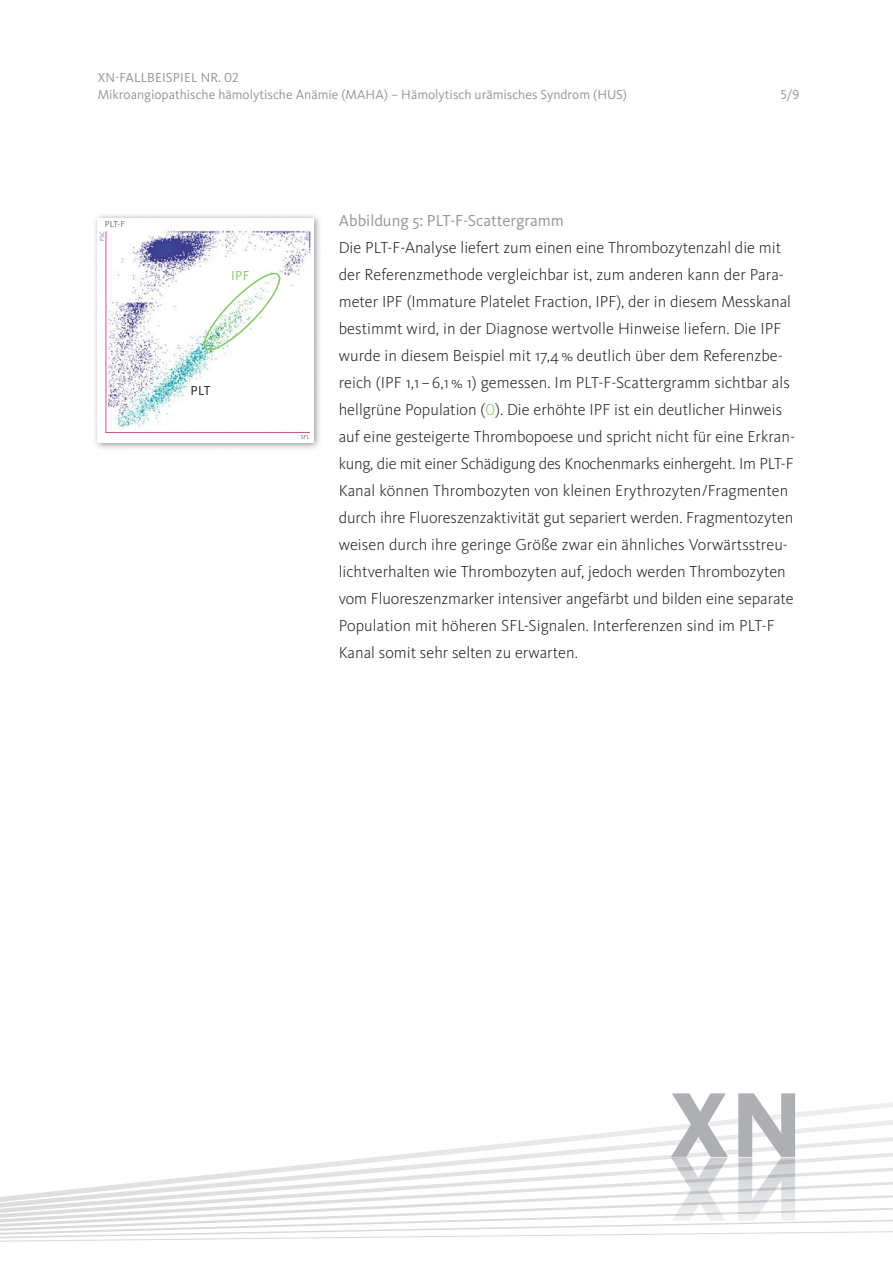
<style>
.page{position:relative;width:893px;height:1263px;background:#fff}
.page>*{position:absolute;margin:0;border:0;box-sizing:border-box;transform-origin:0 0}
._2-Copy{font:300 16.5px/27px "Kievit Pro";color:#231f20}
._2-Subhead-Copy_3rd{font:16.5px "Kievit Pro";color:#939598}
.t1{font:13.5px/16.5px "Kievit Pro";color:#939598}
._2-Copy-2{font:13.5px "Kievit Pro";color:#87c765}
._2-Copy-3{font:13.5px "Kievit Pro";color:#231f20}
.t2{font:9px "Kievit Pro";color:#6c6d70}
.t3{font:6px "Kievit Pro";color:#6c6d70}
.s1{color:#87c765}
</style>
<div class="page">
<svg style="left:0;top:1094px;width:893px;height:148px"></svg>
<svg style="left:671px;top:1093px;width:124px;height:128px"></svg>
<div style="left:92px;top:212px;width:230px;height:239px;background:#231f20;opacity:.5"></div>
<img style="left:127px;top:218px;width:186px;height:224px">
<svg style="left:98px;top:218px;width:29px;height:224px"></svg>
<div style="left:103px;top:432px;width:209px;height:10px;background:#fff"></div>
<hr style="left:106px;top:231px;width:1px;height:202px;background:#c656a0">
<hr style="left:106px;top:432px;width:204px;height:1px;background:#c656a0">
<svg style="left:200px;top:267px;width:84px;height:87px"></svg>
<p class="t1" style="left:98px;top:70px;width:531px">XN-FALLBEISPIEL NR. 02<br>Mikroangiopathische hämolytische Anämie (MAHA) – Hämolytisch urämisches Syndrom (HUS)</p>
<p class="t1" style="left:781px;top:86px;width:20px">5/9</p>
<p class="t2" style="left:105px;top:218px;width:21px">PLT-F</p>
<p class="t3" style="left:98px;top:241px;width:11px;rotate:-90deg">FSC</p>
<p class="_2-Copy-2" style="left:231px;top:267px;width:20px">IPF</p>
<p class="_2-Copy-3" style="left:191px;top:382px;width:21px">PLT</p>
<p class="t3" style="left:301px;top:433px;width:10px">SFL</p>
<p class="_2-Subhead-Copy_3rd" style="left:339px;top:211px;width:227px">Abbildung 5: PLT-F-Scattergramm</p>
<p class="_2-Copy" style="left:339px;top:234px;width:456px">Die PLT-F-Analyse liefert zum einen eine Thrombozytenzahl die mit der Referenzmethode vergleichbar ist, zum anderen kann der Para&shy;meter IPF (Immature Platelet Fraction, IPF), der in diesem Messkanal bestimmt wird, in der Diagnose wertvolle Hinweise liefern. Die IPF wurde in diesem Beispiel mit 17,4% deutlich über dem Referenzbe&shy;reich (IPF 1,1 – 6,1% 1) gemessen. Im PLT-F-Scattergramm sichtbar als hellgrüne Population (<span class="s1">0</span>). Die erhöhte IPF ist ein deutlicher Hinweis auf eine gesteigerte Thrombopoese und spricht nicht für eine Erkran&shy;kung, die mit einer Schädigung des Knochenmarks einhergeht. Im PLT-F Kanal können Thrombozyten von kleinen Erythrozyten/Fragmenten durch ihre Fluoreszenzaktivität gut separiert werden. Fragmentozyten weisen durch ihre geringe Größe zwar ein ähnliches Vorwärtsstreu&shy;lichtverhalten wie Thrombozyten auf, jedoch werden Thrombozyten vom Fluoreszenzmarker intensiver angefärbt und bilden eine separate Population mit höheren SFL-Signalen. Interferenzen sind im PLT-F Kanal somit sehr selten zu erwarten.</p>
</div>
